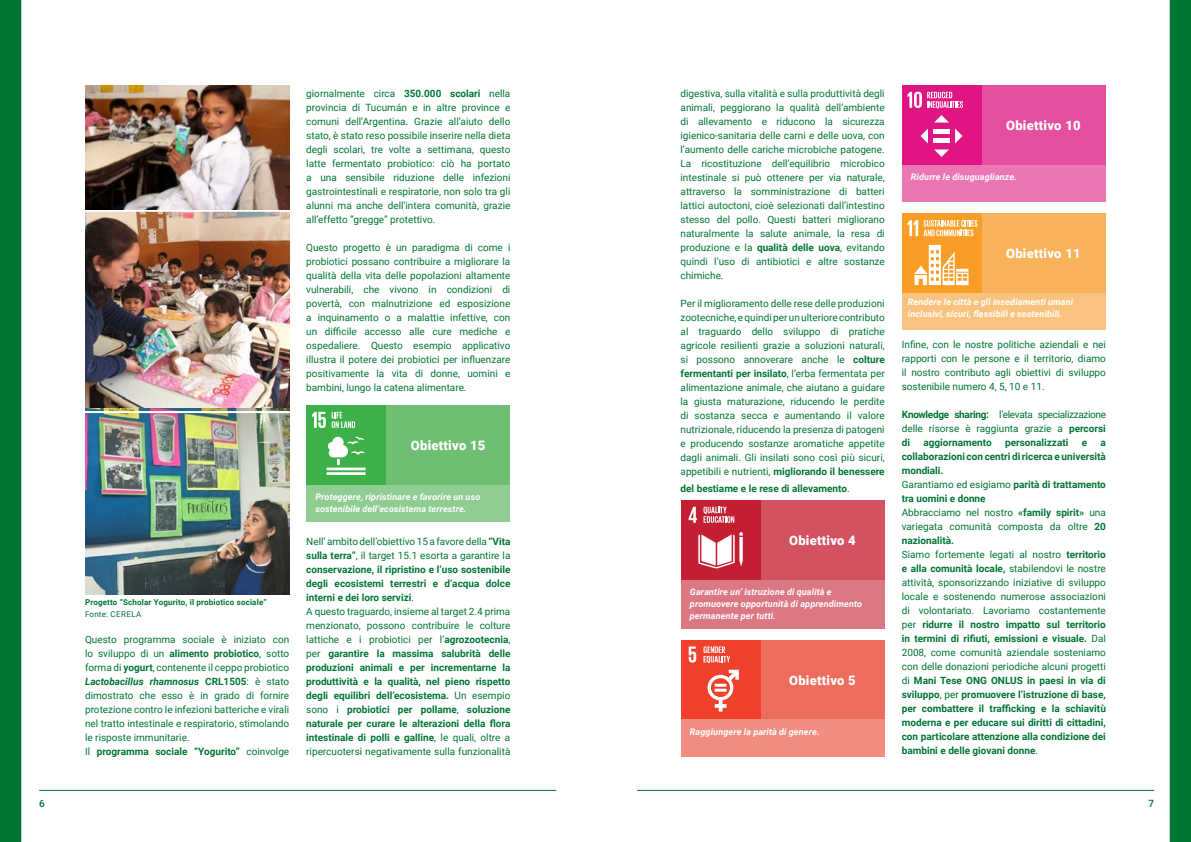
<style>
.page{position:relative;width:1191px;height:842px;background:#fff}
.page>*{position:absolute;margin:0;border:0;box-sizing:border-box;transform-origin:0 0}
.t1{font:900 13px "Roboto";letter-spacing:.02em;color:#fff}
.t2{font:10px/14px "Roboto";color:#027734;text-align:justify}
.t3{font:700 10px/14px "Roboto";color:#017534}
.t4{font:700 10px/14px "Roboto";color:#027734}
.t5{font:10px/14px "Roboto";color:#017534;text-align:justify}
.t6{font:500 10px "Roboto";color:#017534}
.t7{font:italic 700 9px/12px "Roboto";letter-spacing:.015em;color:#fff}
.t8{font:700 8px "Roboto";letter-spacing:.02em;color:#007535}
.t9{font:8px "Roboto";letter-spacing:.055em;color:#007535}
.s1{font-weight:700}
.s2{font-weight:700;font-style:italic}
.s3{font-weight:400}
</style>
<div class="page">
<hr style="left:39px;top:790px;width:517px;height:1px;background:#017534">
<hr style="left:637px;top:790px;width:517px;height:1px;background:#017534">
<svg style="left:681px;top:500px;width:203px;height:128px;background:#d66471"></svg>
<svg style="left:681px;top:640px;width:203px;height:117px;background:#ee796b"></svg>
<svg style="left:306px;top:405px;width:204px;height:117px;background:#7cc580"></svg>
<div style="left:306px;top:405px;width:80px;height:80px;background:#3eb049"></div>
<svg style="left:312px;top:412px;width:14px;height:16px"></svg>
<hr style="left:326px;top:468px;width:39px;height:2px;background:#fff">
<hr style="left:326px;top:472px;width:39px;height:3px;background:#fff">
<svg style="left:328px;top:437px;width:36px;height:28px"></svg>
<svg style="left:332px;top:412px;width:23px;height:16px"></svg>
<div style="left:0;top:0;width:21px;height:842px;background:#017634"></div>
<svg style="left:1169px;top:0;width:22px;height:842px;background:#117f41"></svg>
<div style="left:681px;top:640px;width:79px;height:79px;background:#ef402b"></div>
<svg style="left:688px;top:646px;width:8px;height:16px"></svg>
<svg style="left:707px;top:670px;width:32px;height:42px"></svg>
<div style="left:681px;top:500px;width:79px;height:80px;background:#c31f33"></div>
<svg style="left:688px;top:507px;width:9px;height:16px"></svg>
<svg style="left:698px;top:532px;width:45px;height:36px"></svg>
<svg style="left:703px;top:507px;width:31px;height:16px"></svg>
<img style="left:85px;top:212px;width:204px;height:197px">
<img style="left:85px;top:409px;width:204px;height:186px">
<hr style="left:79px;top:411px;width:217px;height:2px;background:#fff">
<img style="left:85px;top:85px;width:204px;height:125px">
<svg style="left:902px;top:85px;width:203px;height:117px;background:#e85da7"></svg>
<svg style="left:902px;top:213px;width:203px;height:117px;background:#f7b868"></svg>
<div style="left:901px;top:213px;width:80px;height:80px;background:#f99d26"></div>
<svg style="left:914px;top:245px;width:54px;height:40px"></svg>
<svg style="left:907px;top:220px;width:70px;height:16px"></svg>
<div style="left:901px;top:85px;width:80px;height:80px;background:#e11484"></div>
<svg style="left:703px;top:646px;width:27px;height:17px"></svg>
<svg style="left:907px;top:92px;width:56px;height:17px"></svg>
<svg style="left:920px;top:129px;width:8px;height:14px"></svg>
<svg style="left:955px;top:129px;width:7px;height:14px"></svg>
<svg style="left:934px;top:115px;width:15px;height:8px"></svg>
<svg style="left:934px;top:149px;width:15px;height:8px"></svg>
<div style="left:933px;top:129px;width:16px;height:5px;background:#fff"></div>
<div style="left:933px;top:138px;width:16px;height:5px;background:#fff"></div>
<p class="t2" style="left:306px;top:86px;width:206px">giornalmente circa <span class="s1">350.000 scolari</span> nella provincia di Tucumán e in altre province e comuni dell’Argentina. Grazie all’aiuto dello stato, è stato reso possibile inserire nella dieta degli scolari, tre volte a settimana, questo latte fermentato probiotico: ciò ha portato a una sensibile riduzione delle infezioni gastrointestinali e respiratorie, non solo tra gli alunni ma anche dell’intera comunità, grazie all’effetto “gregge” protettivo.</p>
<p class="t2" style="left:306px;top:240px;width:206px">Questo progetto è un paradigma di come i probiotici possano contribuire a migliorare la qualità della vita delle popolazioni altamente vulnerabili, che vivono in condizioni di povertà, con malnutrizione ed esposizione a inquinamento o a malattie infettive, con un difficile accesso alle cure mediche e ospedaliere. Questo esempio applicativo illustra il potere dei probiotici per influenzare positivamente la vita di donne, uomini e bambini, lungo la catena alimentare.</p>
<p class="t8" style="left:85px;top:597px;width:183px">Progetto “Scholar Yogurito, il probiotico sociale”</p>
<p class="t9" style="left:85px;top:609px;width:58px">Fonte: CERELA</p>
<p class="t2" style="left:85px;top:632px;width:206px;text-align:left">Questo programma sociale è iniziato con lo sviluppo di un <span class="s1">alimento probiotico</span>, sotto forma di <span class="s1">yogurt</span>, contenente il ceppo probiotico <span class="s2">Lactobacillus rhamnosus</span> <span class="s1">CRL1505</span>: è stato dimostrato che esso è in grado di fornire protezione contro le infezioni batteriche e virali nel tratto intestinale e respiratorio, stimolando le risposte immunitarie.<br>Il <span class="s1">programma sociale “Yogurito”</span> coinvolge</p>
<h1 class="t1" style="left:411px;top:436px;width:76px">Obiettivo 15</h1>
<p class="t7" style="left:315px;top:491px;width:166px">Proteggere, ripristinare e favorire un uso sostenibile dell’ecosistema terrestre.</p>
<p class="t4" style="left:306px;top:534px;width:206px"><span class="s3">Nell’ ambito dell’obiettivo 15 a favore della</span> “Vita sulla terra”<span class="s3">, il target 15.1 esorta a garantire la </span>conservazione, il ripristino e l’uso sostenibile degli ecosistemi terrestri e d’acqua dolce interni e dei loro servizi<span class="s3">.<br>A questo traguardo, insieme al target 2.4 prima menzionato, possono contribuire le colture lattiche e i probiotici per l’</span>agrozootecnia<span class="s3">, per</span> garantire la massima salubrità delle produzioni animali e per incrementarne la produttività e la qualità, nel pieno rispetto degli equilibri dell’ecosistema. <span class="s3">Un esempio sono i</span> probiotici per pollame<span class="s3">,</span> soluzione naturale per curare le alterazioni della flora intestinale di polli e galline<span class="s3">, le quali, oltre a ripercuotersi negativamente sulla funzionalità</span></p>
<p class="t2" style="left:680px;top:86px;width:206px">digestiva, sulla vitalità e sulla produttività degli animali, peggiorano la qualità dell’ambiente di allevamento e riducono la sicurezza igienico-sanitaria delle carni e delle uova, con l’aumento delle cariche microbiche patogene.<br>La ricostituzione dell’equilibrio microbico intestinale si può ottenere per via naturale, attraverso la somministrazione di batteri lattici autoctoni, cioè selezionati dall’intestino stesso del pollo. Questi batteri migliorano naturalmente la salute animale, la resa di produzione e la <span class="s1">qualità delle uova</span>, evitando quindi l’uso di antibiotici e altre sostanze chimiche.</p>
<p class="t2" style="left:680px;top:296px;width:206px">Per il miglioramento delle rese delle produzioni zootecniche, e quindi per un ulteriore contributo al traguardo dello sviluppo di pratiche agricole resilienti grazie a soluzioni naturali, si possono annoverare anche le <span class="s1">colture fermentanti per insilato</span>, l’erba fermentata per alimentazione animale, che aiutano a guidare la giusta maturazione, riducendo le perdite di sostanza secca e aumentando il valore nutrizionale, riducendo la presenza di patogeni e producendo sostanze aromatiche appetite dagli animali. Gli insilati sono così più sicuri, appetibili e nutrienti, <span class="s1">migliorando il benessere</span></p>
<p class="t4" style="left:680px;top:481px;width:171px">del bestiame e le rese di allevamento<span class="s3">.</span></p>
<h1 class="t1" style="left:789px;top:531px;width:68px">Obiettivo 4</h1>
<p class="t7" style="left:690px;top:586px;width:174px">Garantire un’ istruzione di qualità e promuovere opportunità di apprendimento permanente per tutti.</p>
<h1 class="t1" style="left:789px;top:671px;width:68px">Obiettivo 5</h1>
<p class="t7" style="left:690px;top:726px;width:131px">Raggiungere la parità di genere.</p>
<h1 class="t1" style="left:1006px;top:116px;width:76px">Obiettivo 10</h1>
<p class="t7" style="left:911px;top:171px;width:107px">Ridurre le disuguaglianze.</p>
<h1 class="t1" style="left:1006px;top:245px;width:76px">Obiettivo 11</h1>
<p class="t7" style="left:908px;top:296px;width:167px">Rendere le città e gli insediamenti umani inclusivi, sicuri, flessibili e sostenibili.</p>
<p class="t5" style="left:901px;top:337px;width:206px">Infine, con le nostre politiche aziendali e nei rapporti con le persone e il territorio, diamo il nostro contributo agli obiettivi di sviluppo sostenibile numero 4, 5, 10 e 11.</p>
<p class="t5" style="left:901px;top:407px;width:206px"><span class="s1">Knowledge sharing:</span> l’elevata specializzazione delle risorse è raggiunta grazie a <span class="s1">percorsi di</span></p>
<p class="t3" style="left:923px;top:435px;width:70px">aggiornamento</p>
<p class="t3" style="left:1005px;top:435px;width:65px">personalizzati</p>
<p class="t3" style="left:1081px;top:435px;width:7px">e</p>
<p class="t3" style="left:901px;top:435px;width:206px;text-indent:199px">a collaborazioni con centri di ricerca e università mondiali.<br><span class="s3">Garantiamo ed esigiamo</span> parità di trattamento tra uomini e donne<br><span class="s3">Abbracciamo nel nostro</span> «family spirit» <span class="s3">una variegata comunità composta da oltre</span> 20 nazionalità.<br><span class="s3">Siamo fortemente legati al nostro</span> territorio e alla comunità locale, <span class="s3">stabilendovi le nostre attività, sponsorizzando iniziative di sviluppo locale e sostenendo numerose associazioni di volontariato. Lavoriamo costantemente per</span> ridurre il nostro impatto sul territorio in termini di rifiuti, emissioni e visuale. <span class="s3">Dal 2008, come comunità aziendale sosteniamo con delle donazioni periodiche alcuni progetti di</span> Mani Tese ONG ONLUS in paesi in via di sviluppo<span class="s3">, per</span> promuovere l’istruzione di base, per combattere il trafficking e la schiavitù moderna e per educare sui diritti di cittadini, con particolare attenzione alla condizione dei bambini e delle giovani donne<span class="s3">.</span></p>
<p class="t6" style="left:39px;top:796px;width:7px">6</p>
<p class="t6" style="left:1148px;top:796px;width:7px">7</p>
</div>
